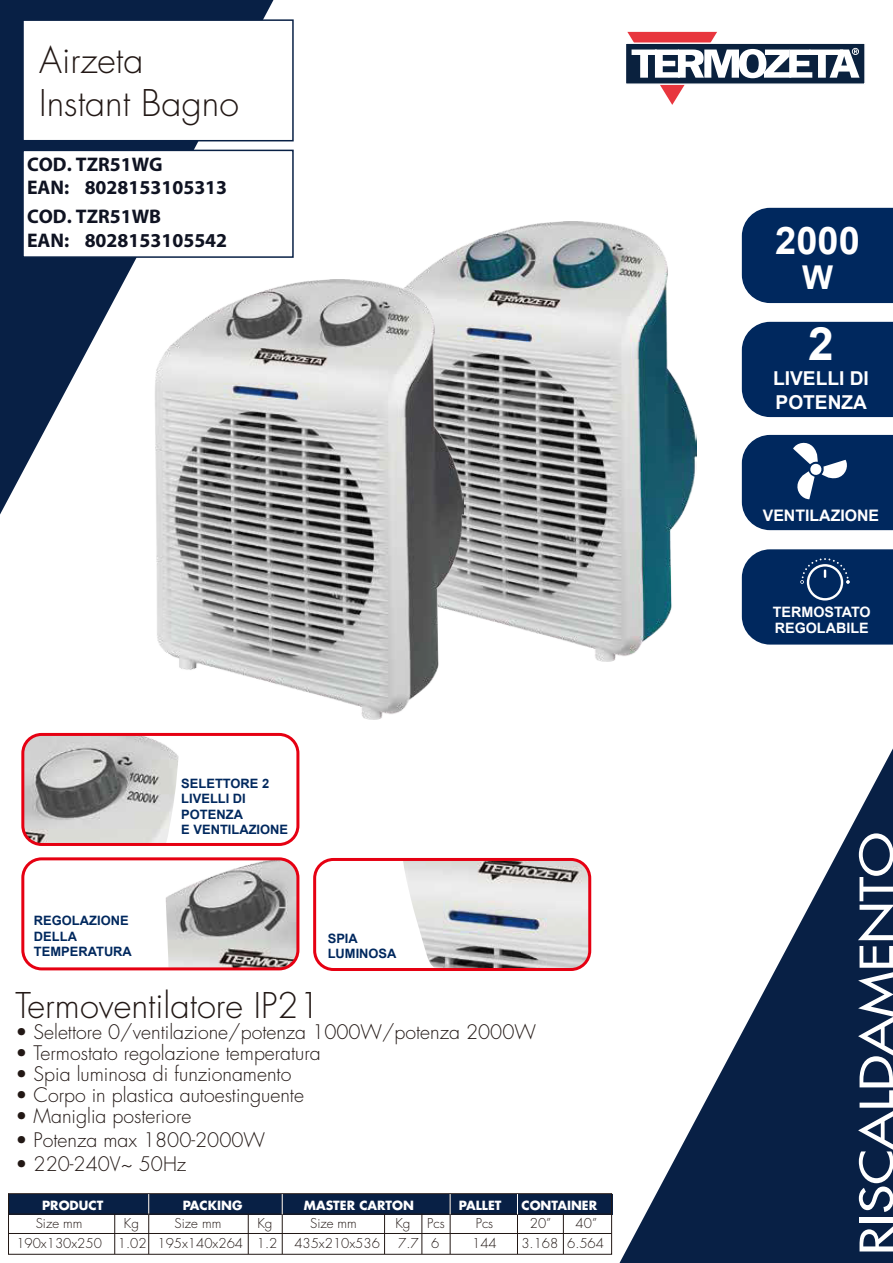
<style>
.page{position:relative;width:893px;height:1263px;background:#fff}
.page>*{position:absolute;margin:0;border:0;box-sizing:border-box;transform-origin:0 0}
.t1{font:700 46.05px "Arial";color:#fff}
.t2{font:44.4px "Futura";color:#fff;scale:1.21 1}
.t3{font:700 38.1px "Arial";color:#fff}
.t4{font:300 35.7px/42.9px "Futura";color:#221815}
.t5{font:300 34.5px "Futura";color:#221815}
.t6{font:700 32.85px "Arial";color:#fff}
.t7{font:700 19.8px/23.7px "Myriad Pro";color:#0f1322}
.t8{font:300 19.5px "Futura";color:#221815}
.t9{font:700 19.2px/24.2px "Arial";color:#fff}
.t10{font:700 15.9px "Arial";color:#fff}
.t11{font:700 14.4px/16.2px "Arial";color:#fff}
.t12{font:300 13.2px "Futura";color:#221815}
.t13{font:700 12.9px/15.5px "Arial";color:#00285e}
.t14{font:700 12.3px "Futura";color:#fff}
</style>
<div class="page">
<svg style="left:0;top:0;width:273px;height:514px;fill:#082045"></svg>
<div style="left:625px;top:42px;width:241px;height:43px;background:#0a213e;border:1px solid #fff"></div>
<svg style="left:626px;top:31px;width:233px;height:74px"></svg>
<svg style="left:619px;top:748px;width:274px;height:515px"></svg>
<div style="left:8px;top:1194px;width:604px;height:20px;background:#082045"></div>
<div style="left:8px;top:1193px;width:604px;height:61px;border:1px solid #221815"></div>
<hr style="left:9px;top:1233px;width:603px;height:1px;background:#221815">
<hr style="left:148px;top:1194px;width:1px;height:60px;background:#221815">
<svg style="left:148px;top:1194px;width:1px;height:20px"></svg>
<hr style="left:114px;top:1214px;width:1px;height:40px;background:#221815">
<hr style="left:9px;top:1214px;width:603px;height:1px;background:#221815">
<hr style="left:282px;top:1194px;width:1px;height:60px;background:#221815">
<hr style="left:248px;top:1214px;width:1px;height:40px;background:#221815">
<hr style="left:421px;top:1214px;width:1px;height:40px;background:#221815">
<hr style="left:384px;top:1214px;width:1px;height:40px;background:#221815">
<svg style="left:282px;top:1194px;width:1px;height:20px"></svg>
<hr style="left:450px;top:1194px;width:1px;height:60px;background:#221815">
<svg style="left:450px;top:1194px;width:1px;height:20px"></svg>
<hr style="left:517px;top:1194px;width:1px;height:60px;background:#221815">
<svg style="left:517px;top:1194px;width:1px;height:20px"></svg>
<hr style="left:563px;top:1214px;width:1px;height:40px;background:#221815">
<div style="left:22px;top:19px;width:272px;height:122px;background:#fff;border:2px solid #082045"></div>
<div style="left:22px;top:150px;width:272px;height:108px;background:#fff;border:2px solid #082045"></div>
<div style="left:742px;top:208px;width:151px;height:95px;background:#00285e"></div>
<div style="left:742px;top:322px;width:151px;height:95px;background:#00285e"></div>
<svg style="left:742px;top:435px;width:151px;height:95px;background:#183c6d"></svg>
<img style="left:25px;top:737px;width:154px;height:105px">
<div style="left:21px;top:733px;width:278px;height:113px;border:3px solid #e60012;border-radius:19px"></div>
<img style="left:165px;top:861px;width:133px;height:108px">
<div style="left:21px;top:857px;width:278px;height:113px;border:3px solid #e60012;border-radius:19px"></div>
<img style="left:403px;top:862px;width:184px;height:105px">
<div style="left:313px;top:858px;width:278px;height:113px;border:3px solid #e60012;border-radius:19px"></div>
<svg style="left:742px;top:549px;width:151px;height:96px;background:#0d3366"></svg>
<img style="left:413px;top:221px;width:283px;height:440px">
<img style="left:155px;top:280px;width:308px;height:439px">
<h3 class="t4" style="left:39px;top:39px;width:201px">Airzeta<br>Instant Bagno</h3>
<p class="t7" style="left:27px;top:151px;width:202px">COD. TZR51WG<br>EAN: 8028153105313</p>
<p class="t7" style="left:27px;top:204px;width:202px">COD. TZR51WB<br>EAN: 8028153105542</p>
<p class="t13" style="left:34px;top:913px;width:99px">REGOLAZIONE<br>DELLA<br>TEMPERATURA</p>
<p class="t13" style="left:181px;top:776px;width:108px">SELETTORE 2<br>LIVELLI DI<br>POTENZA<br>E VENTILAZIONE</p>
<p class="t13" style="left:328px;top:931px;width:70px">SPIA<br>LUMINOSA</p>
<h3 class="t5" style="left:15px;top:983px;width:306px">Termoventilatore IP21</h3>
<p class="t8" style="left:15px;top:1019px;width:522px">• Selettore 0/ventilazione/potenza 1000W/potenza 2000W</p>
<p class="t8" style="left:15px;top:1040px;width:307px">• Termostato regolazione temperatura</p>
<p class="t8" style="left:15px;top:1061px;width:277px">• Spia luminosa di funzionamento</p>
<p class="t8" style="left:15px;top:1082px;width:290px">• Corpo in plastica autoestinguente</p>
<p class="t8" style="left:15px;top:1103px;width:178px">• Maniglia posteriore</p>
<p class="t8" style="left:15px;top:1152px;width:172px">• 220-240V~ 50Hz</p>
<p class="t8" style="left:15px;top:1127px;width:251px">• Potenza max 1800-2000W</p>
<p class="t14" style="left:42px;top:1197px;width:63px">PRODUCT</p>
<p class="t14" style="left:183px;top:1197px;width:61px">PACKING</p>
<p class="t14" style="left:304px;top:1197px;width:112px">MASTER CARTON</p>
<p class="t14" style="left:459px;top:1197px;width:44px">PALLET</p>
<p class="t14" style="left:521px;top:1197px;width:77px">CONTAINER</p>
<p class="t12" style="left:36px;top:1214px;width:48px">Size mm</p>
<p class="t12" style="left:124px;top:1214px;width:17px">Kg</p>
<p class="t12" style="left:175px;top:1214px;width:48px">Size mm</p>
<p class="t12" style="left:257px;top:1214px;width:17px">Kg</p>
<p class="t12" style="left:310px;top:1214px;width:48px">Size mm</p>
<p class="t12" style="left:395px;top:1214px;width:17px">Kg</p>
<p class="t12" style="left:427px;top:1214px;width:19px">Pcs</p>
<p class="t12" style="left:476px;top:1214px;width:19px">Pcs</p>
<p class="t12" style="left:530px;top:1214px;width:23px">20”</p>
<p class="t12" style="left:576px;top:1214px;width:23px">40”</p>
<p class="t12" style="left:16px;top:1235px;width:263px">190x130x250 1.02 195x140x264 1.2</p>
<p class="t12" style="left:294px;top:1235px;width:87px">435x210x536</p>
<p class="t12" style="left:398px;top:1235px;width:43px">7.7 6</p>
<p class="t12" style="left:472px;top:1235px;width:26px">144</p>
<p class="t12" style="left:521px;top:1235px;width:84px">3.168 6.564</p>
<h3 class="t3" style="left:775px;top:216px;width:86px">2000</h3>
<h3 class="t6" style="left:802px;top:255px;width:32px">W</h3>
<h1 class="t1" style="left:808px;top:314px;width:27px">2</h1>
<p class="t9" style="left:773px;top:366px;width:97px">LIVELLI DI<br>POTENZA</p>
<p class="t10" style="left:763px;top:505px;width:118px">VENTILAZIONE</p>
<p class="t11" style="left:773px;top:604px;width:99px">TERMOSTATO<br>REGOLABILE</p>
<h2 class="t2" style="left:848px;top:1255px;width:351px;rotate:-90deg">RISCALDAMENTO</h2>
</div>
